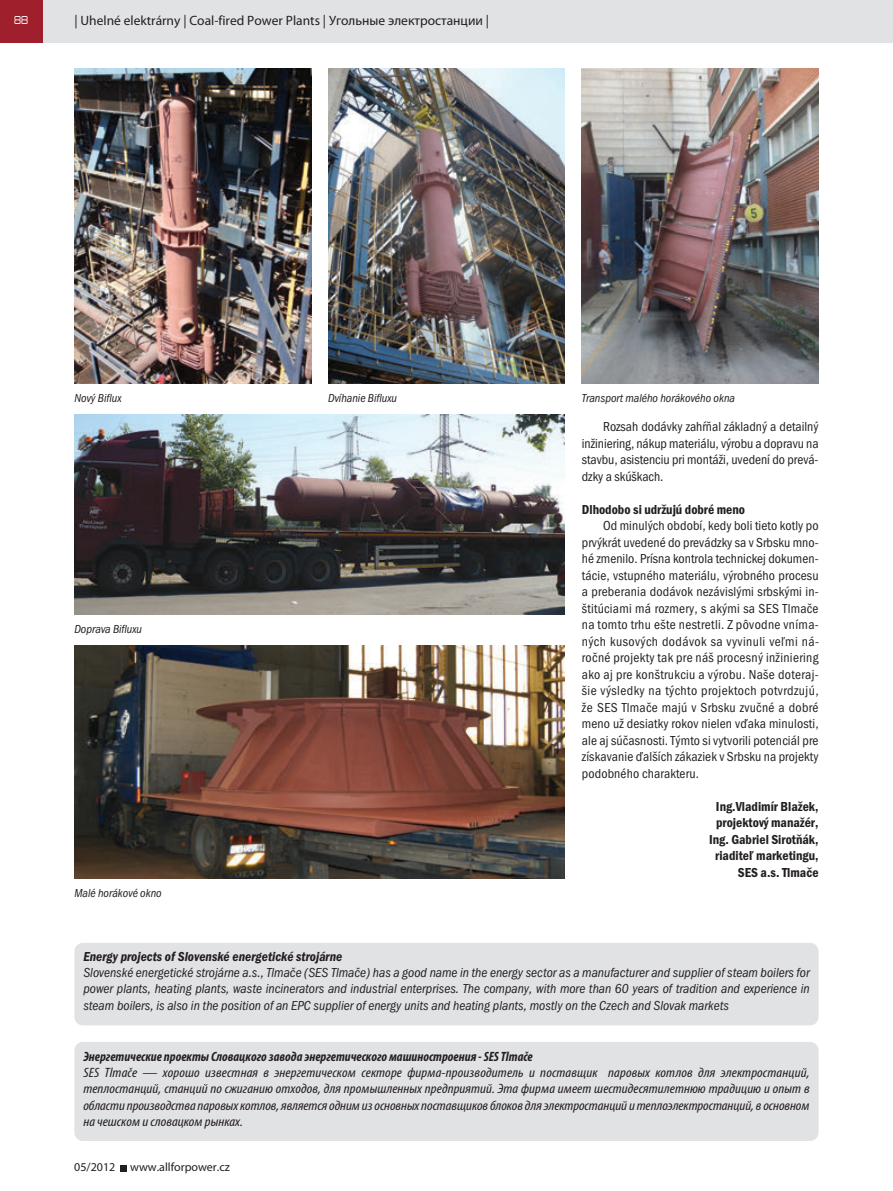
<style>
.page{position:relative;width:893px;height:1191px;background:#fff}
.page>*{position:absolute;margin:0;border:0;box-sizing:border-box;transform-origin:0 0}
.t1{font:13.5px/16.5px "Franklin Got Itc TOT Boo Con";letter-spacing:.005em;color:#231f20;text-align:justify}
.t2{font:italic condensed 13.5px/16.2px "Myriad Pro";color:#231f20;text-align:justify;scale:1.12 1}
.t3{font:13.5px/16.2px "Franklin Got Itc TOT Boo Con Ita";color:#231f20;text-align:justify}
.t4{font:13.5px/16.5px "Franklin Got Itc TOT Dem Con";color:#231f20;text-align:right}
.t5{font:italic 700 condensed 13.5px "Myriad Pro";color:#231f20}
.t6{font:13.5px "Myriad Pro";color:#231f20}
.t7{font:13.5px "Franklin Got Itc TOT Dem Con Ita";color:#231f20}
.t8{font:12px "Franklin Got Itc TOT Boo Con Ita";color:#231f20}
.t9{font:12px "Myriad Pro";color:#231f20}
.t10{font:500 expanded 12px "Microgramma DOT";color:#fff;scale:.7 1}
</style>
<div class="page">
<div style="left:43px;top:0;width:850px;height:43px;background:#e1e2e4"></div>
<div style="left:0;top:0;width:43px;height:43px;background:#9f202c"></div>
<svg style="left:120px;top:1165px;width:6px;height:6px"></svg>
<div style="left:74px;top:943px;width:745px;height:82px;background:#e1e2e4;border-radius:9px"></div>
<div style="left:74px;top:1042px;width:745px;height:99px;background:#e1e2e4;border-radius:9px"></div>
<img style="left:74px;top:68px;width:237px;height:315px">
<img style="left:328px;top:68px;width:237px;height:315px">
<img style="left:582px;top:68px;width:236px;height:315px">
<img style="left:74px;top:415px;width:491px;height:199px">
<img style="left:74px;top:646px;width:491px;height:232px">
<p class="t10" style="left:14px;top:13px;width:21px">88</p>
<p class="t6" style="left:74px;top:15px;width:416px">| Uhelné elektrárny | Coal-fired Power Plants | Угольные электростанции |</p>
<p class="t8" style="left:74px;top:391px;width:49px">Nový Biflux</p>
<p class="t8" style="left:328px;top:391px;width:70px">Dvíhanie Bifluxu</p>
<p class="t8" style="left:582px;top:391px;width:155px">Transport malého horákového okna</p>
<p class="t8" style="left:74px;top:622px;width:69px">Doprava Bifluxu</p>
<p class="t8" style="left:74px;top:886px;width:89px">Malé horákové okno</p>
<p class="t1" style="left:582px;top:418px;width:238px;text-indent:21px">Rozsah dodávky zahŕňal základný a detailný inžiniering, nákup materiálu, výrobu a dopravu na stavbu, asistenciu pri montáži, uvedení do prevá&shy;dzky a skúškach.</p>
<p class="t4" style="left:582px;top:501px;width:165px">Dlhodobo si udržujú dobré meno</p>
<p class="t1" style="left:582px;top:517px;width:239px;text-indent:21px">Od minulých období, kedy boli tieto kotly po prvýkrát uvedené do prevádzky sa v Srbsku mno&shy;hé zmenilo. Prísna kontrola technickej dokumen&shy;tácie, vstupného materiálu, výrobného procesu a preberania dodávok nezávislými srbskými in&shy;štitúciami má rozmery, s akými sa SES Tlmače na tomto trhu ešte nestretli. Z pôvodne vníma&shy;ných kusových dodávok sa vyvinuli veľmi ná&shy;ročné projekty tak pre náš procesný inžiniering ako aj pre konštrukciu a výrobu. Naše doteraj&shy;šie výsledky na týchto projektoch potvrdzujú, že SES Tlmače majú v Srbsku zvučné a dobré meno už desiatky rokov nielen vďaka minulosti, ale aj súčasnosti. Týmto si vytvorili potenciál pre získavanie ďalších zákaziek v Srbsku na projekty podobného charakteru.</p>
<p class="t4" style="left:709px;top:798px;width:111px">Ing.Vladimír Blažek, projektový manažér,<br>Ing. Gabriel Sirotňák, riaditeľ marketingu,<br>SES a.s. Tlmače</p>
<p class="t7" style="left:83px;top:948px;width:260px">Energy projects of Slovenské energetické strojárne</p>
<p class="t3" style="left:83px;top:964px;width:728px">Slovenské energetické strojárne a.s., Tlmače (SES Tlmače) has a good name in the energy sector as a manufacturer and supplier of steam boilers for power plants, heating plants, waste incinerators and industrial enterprises. The company, with more than 60 years of tradition and experience in steam boilers, is also in the position of an EPC supplier of energy units and heating plants, mostly on the Czech and Slovak markets</p>
<p class="t5" style="left:83px;top:1048px;width:451px">Энергетические проекты Словацкого завода энергетического машиностроения - SES Tlmače</p>
<p class="t2" style="left:83px;top:1064px;width:650px">SES Tlmače — хорошо известная в энергетическом секторе фирма-производитель и поставщик паровых котлов для электростанций, теплостанций, станций по сжиганию отходов, для промышленных предприятий. Эта фирма имеет шестидесятилетнюю традицию и опыт в области производства паровых котлов, является одним из основных поставщиков блоков для электростанций и теплоэлектростанций, в основном на чешском и словацком рынках.</p>
<p class="t9" style="left:74px;top:1162px;width:157px">05/2012 www.allforpower.cz</p>
</div>
